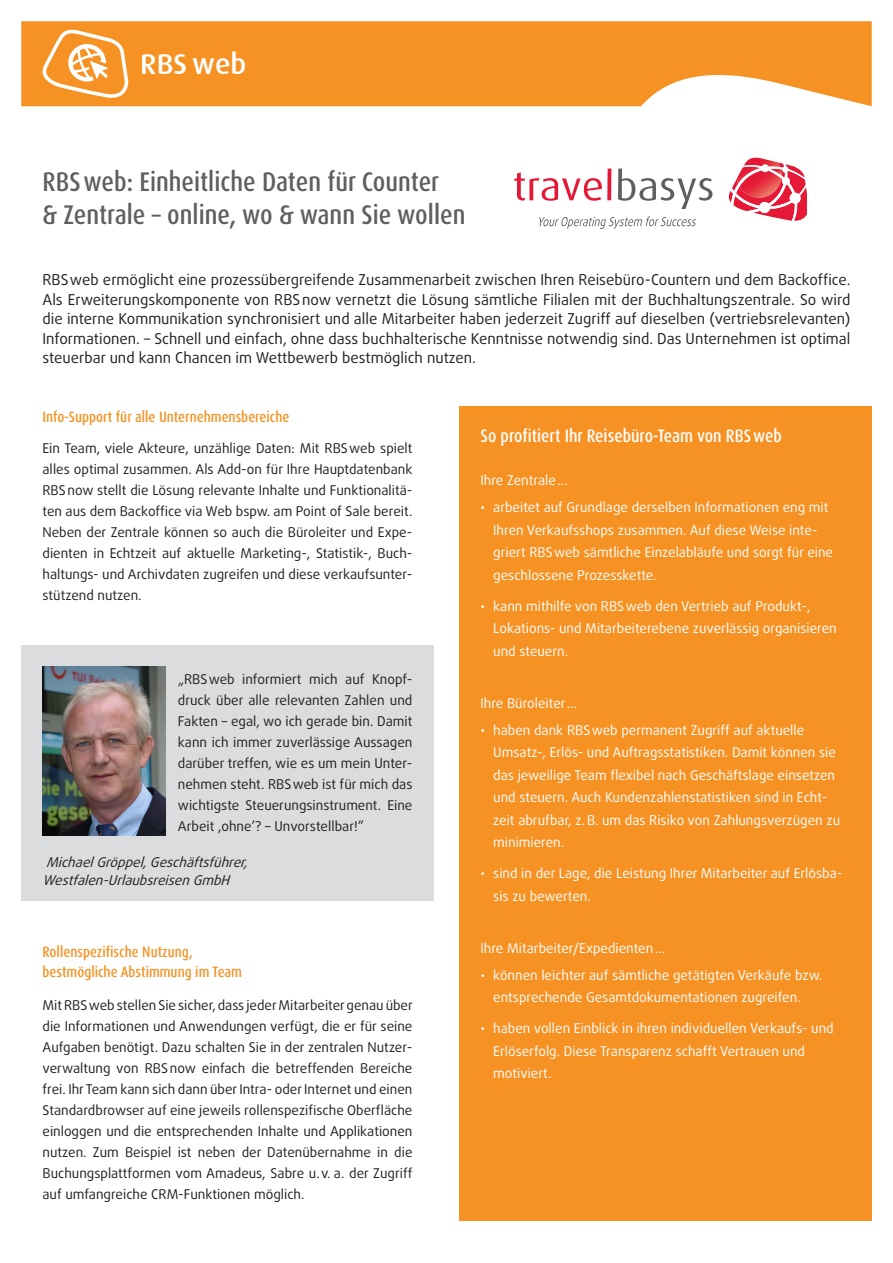
<style>
.page{position:relative;width:893px;height:1263px;background:#fff}
.page>*{position:absolute;margin:0;border:0;box-sizing:border-box;transform-origin:0 0}
.t1{font:500 28.8px "Dax";color:#fff}
.Produkttitel{font:500 condensed 27px/32.4px "Dax OT";color:#5f5f62}
.Box_Headline{font:500 condensed 18px "Dax OT";color:#fff}
.Kurzbeschreibung{font:15px/19.5px "Daxline OT";color:#231f20;text-align:justify}
.Zwischenüberschrift{font:500 condensed 15px/19.5px "Dax OT";color:#f69223}
.Fliesstext{font:13.5px/21px "Daxline OT";color:#231f20;text-align:justify}
.Box_Zwischenüberschr{font:13.5px/22.5px "Daxline OT";color:#fff}
.Bilduntertitel{font:italic 13.5px "Daxline OT";color:#231f20}
</style>
<div class="page">
<svg style="left:21px;top:21px;width:851px;height:85px;background:#f69932"></svg>
<svg style="left:40px;top:29px;width:90px;height:71px"></svg>
<div style="left:459px;top:406px;width:413px;height:814px;background:#f69223"></div>
<div style="left:21px;top:645px;width:413px;height:256px;background:#dbdcde"></div>
<img style="left:43px;top:666px;width:122px;height:170px">
<svg style="left:539px;top:216px;width:157px;height:13px"></svg>
<svg style="left:514px;top:172px;width:88px;height:29px"></svg>
<svg style="left:607px;top:169px;width:4px;height:31px"></svg>
<svg style="left:618px;top:169px;width:94px;height:40px"></svg>
<svg style="left:728px;top:158px;width:79px;height:63px"></svg>
<h1 class="t1" style="left:140px;top:48px;width:108px">RBS web</h1>
<p class="Produkttitel" style="left:43px;top:166px;width:424px">RBSweb: Einheitliche Daten für Counter<br>&amp; Zentrale – online, wo &amp; wann Sie wollen</p>
<p class="Kurzbeschreibung" style="left:43px;top:270px;width:809px">RBSweb ermöglicht eine prozessübergreifende Zusammenarbeit zwischen Ihren Reisebüro-Countern und dem Backoffice.<br>Als Erweiterungskomponente von RBSnow vernetzt die Lösung sämtliche Filialen mit der Buchhaltungszentrale. So wird die interne Kommunikation synchronisiert und alle Mitarbeiter haben jederzeit Zugriff auf dieselben (vertriebsrelevanten)<br>Informationen. – Schnell und einfach, ohne dass buchhalterische Kenntnisse notwendig sind. Das Unternehmen ist optimal steuerbar und kann Chancen im Wettbewerb bestmöglich nutzen.</p>
<p class="Zwischenüberschrift" style="left:43px;top:407px;width:248px">Info-Support für alle Unternehmensbereiche</p>
<p class="Fliesstext" style="left:43px;top:438px;width:371px">Ein Team, viele Akteure, unzählige Daten: Mit RBSweb spielt alles optimal zusammen. Als Add-on für Ihre Hauptdatenbank RBSnow stellt die Lösung relevante Inhalte und Funktionalitä&shy;ten aus dem Backoffice via Web bspw. am Point of Sale bereit.<br>Neben der Zentrale können so auch die Büroleiter und Expe&shy;dienten in Echtzeit auf aktuelle Marketing-, Statistik-, Buch&shy;haltungs- und Archivdaten zugreifen und diese verkaufsunter&shy;stützend nutzen.</p>
<p class="Fliesstext" style="left:178px;top:669px;width:236px">„RBSweb informiert mich auf Knopf&shy;druck über alle relevanten Zahlen und Fakten – egal, wo ich gerade bin. Damit kann ich immer zuverlässige Aussagen darüber treffen, wie es um mein Unter&shy;nehmen steht. RBSweb ist für mich das wichtigste Steuerungsinstrument. Eine Arbeit ,ohne’? – Unvorstellbar!”</p>
<p class="Bilduntertitel" style="left:46px;top:853px;width:207px">MichaelGröppel,Geschäftsführer,</p>
<p class="Bilduntertitel" style="left:43px;top:871px;width:193px">Westfalen-UrlaubsreisenGmbH</p>
<p class="Zwischenüberschrift" style="left:43px;top:942px;width:201px">Rollenspezifische Nutzung, bestmögliche Abstimmung im Team</p>
<p class="Fliesstext" style="left:43px;top:994px;width:372px">Mit RBSweb stellen Sie sicher, dass jeder Mitarbeiter genau über die Informationen und Anwendungen verfügt, die er für seine Aufgaben benötigt. Dazu schalten Sie in der zentralen Nutzer&shy;verwaltung von RBSnow einfach die betreffenden Bereiche frei. Ihr Team kann sich dann über Intra- oder Internet und einen Standardbrowser auf eine jeweils rollenspezifische Oberfläche einloggen und die entsprechenden Inhalte und Applikationen nutzen. Zum Beispiel ist neben der Datenübernahme in die Buchungsplattformen vom Amadeus, Sabre u.v. a. der Zugriff auf umfangreiche CRM-Funktionen möglich.</p>
<p class="Box_Headline" style="left:480px;top:424px;width:303px">So profitiert Ihr Reisebüro-Team von RBSweb</p>
<p class="Box_Zwischenüberschr" style="left:480px;top:469px;width:89px">Ihre Zentrale...</p>
<p class="Box_Zwischenüberschr" style="left:493px;top:496px;width:341px;text-indent:-13px">• arbeitet auf Grundlage derselben Informationen eng mit Ihren Verkaufsshops zusammen. Auf diese Weise inte&shy;griert RBSweb sämtliche Einzelabläufe und sorgt für eine geschlossene Prozesskette.</p>
<p class="Box_Zwischenüberschr" style="left:493px;top:594px;width:345px;text-indent:-13px">• kann mithilfe von RBSweb den Vertrieb auf Produkt-,<br>Lokations- und Mitarbeiterebene zuverlässig organisieren und steuern.</p>
<p class="Box_Zwischenüberschr" style="left:480px;top:692px;width:98px">Ihre Büroleiter...</p>
<p class="Box_Zwischenüberschr" style="left:493px;top:718px;width:348px;text-indent:-13px">• haben dank RBSweb permanent Zugriff auf aktuelle Umsatz-, Erlös- und Auftragsstatistiken. Damit können sie das jeweilige Team flexibel nach Geschäftslage einsetzen und steuern. Auch Kundenzahlenstatistiken sind in Echt&shy;zeit abrufbar, z.B. um das Risiko von Zahlungsverzügen zu minimieren.</p>
<p class="Box_Zwischenüberschr" style="left:493px;top:862px;width:351px;text-indent:-13px">• sind in der Lage, die Leistung Ihrer Mitarbeiter auf Erlösba&shy;sis zu bewerten.</p>
<p class="Box_Zwischenüberschr" style="left:480px;top:937px;width:186px">Ihre Mitarbeiter/Expedienten...</p>
<p class="Box_Zwischenüberschr" style="left:493px;top:963px;width:330px;text-indent:-13px">• können leichter auf sämtliche getätigten Verkäufe bzw. entsprechende Gesamtdokumentationen zugreifen.</p>
<p class="Box_Zwischenüberschr" style="left:493px;top:1017px;width:342px;text-indent:-13px">• haben vollen Einblick in ihren individuellen Verkaufs- und<br>Erlöserfolg. Diese Transparenz schafft Vertrauen und motiviert.</p>
</div>
